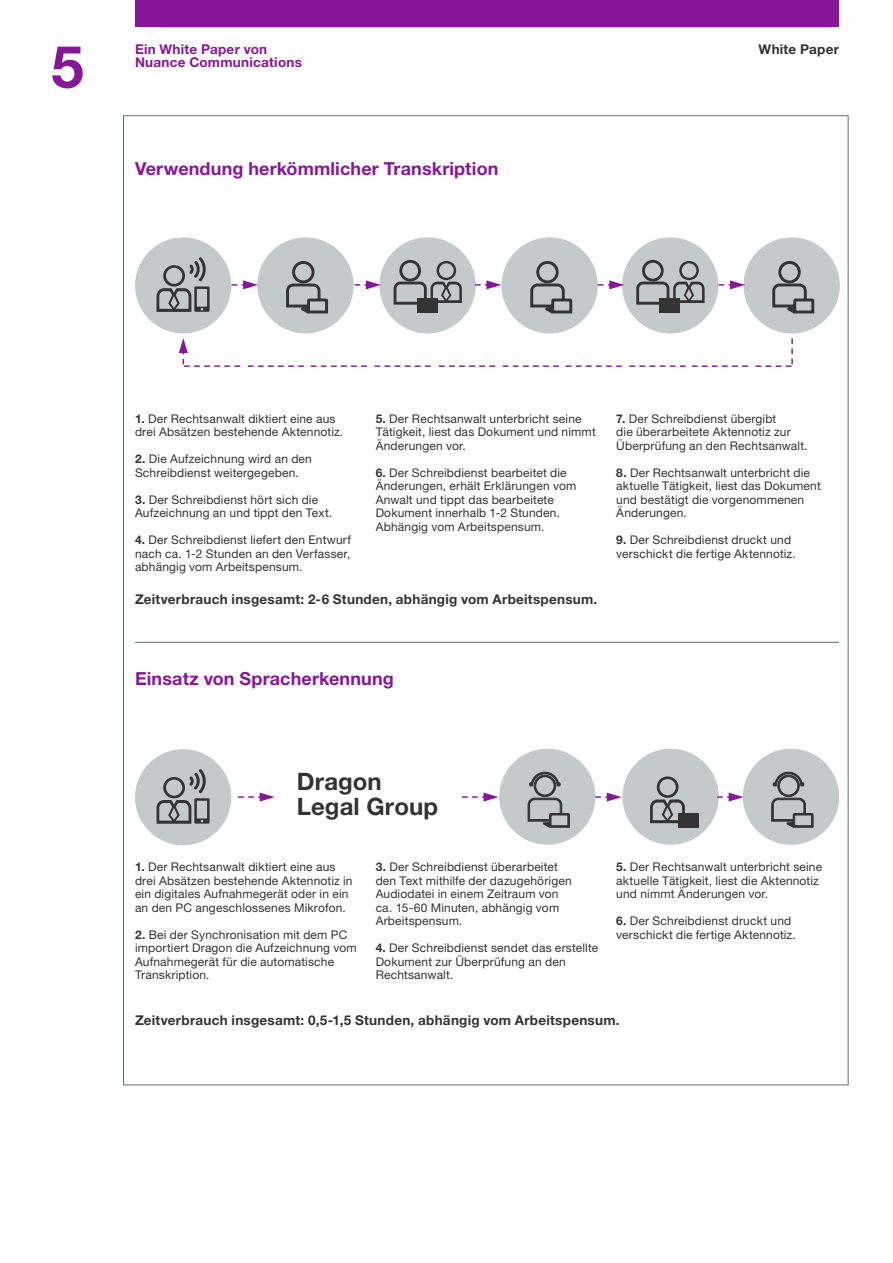
<style>
.page{position:relative;width:893px;height:1263px;background:#fff}
.page>*{position:absolute;margin:0;border:0;box-sizing:border-box;transform-origin:0 0}
.t1{font:700 58.5px "Helvetica Neue LT Pro";color:#871799}
.t2{font:700 24px/25.5px "Helvetica Neue LT Pro";letter-spacing:.005em;color:#333}
.t3{font:700 18px "Helvetica Neue LT Pro";letter-spacing:.005em;color:#871799}
.t4{font:700 13.5px "Helvetica Neue LT Pro";letter-spacing:.02em;color:#333}
.t5{font:700 13.5px/13.5px "Helvetica Neue LT Pro";letter-spacing:.02em;color:#871799}
.t6{font:12px/13.5px "Helvetica Neue LT Pro";letter-spacing:.015em;color:#333}
.s1{font-weight:700}
</style>
<div class="page">
<div style="left:135px;top:0;width:704px;height:27px;background:#871799"></div>
<hr style="left:135px;top:642px;width:704px;height:1px;background:#626d6f">
<div style="left:136px;top:238px;width:95px;height:95px;background:#c4caca;border-radius:50%"></div>
<svg style="left:157px;top:257px;width:53px;height:55px"></svg>
<div style="left:258px;top:238px;width:95px;height:95px;background:#c4caca;border-radius:50%"></div>
<svg style="left:286px;top:261px;width:42px;height:53px"></svg>
<div style="left:380px;top:238px;width:95px;height:95px;background:#c4caca;border-radius:50%"></div>
<div style="left:417px;top:298px;width:20px;height:15px;background:#333"></div>
<svg style="left:393px;top:259px;width:69px;height:46px"></svg>
<div style="left:502px;top:238px;width:95px;height:95px;background:#c4caca;border-radius:50%"></div>
<svg style="left:530px;top:261px;width:43px;height:53px"></svg>
<div style="left:623px;top:238px;width:95px;height:95px;background:#c4caca;border-radius:50%"></div>
<div style="left:659px;top:298px;width:21px;height:15px;background:#333"></div>
<svg style="left:636px;top:259px;width:68px;height:46px"></svg>
<div style="left:744px;top:238px;width:95px;height:95px;background:#c4caca;border-radius:50%"></div>
<svg style="left:772px;top:261px;width:43px;height:53px"></svg>
<svg style="left:232px;top:280px;width:26px;height:9px"></svg>
<svg style="left:354px;top:280px;width:27px;height:9px"></svg>
<svg style="left:475px;top:280px;width:26px;height:9px"></svg>
<svg style="left:598px;top:280px;width:26px;height:9px"></svg>
<svg style="left:719px;top:280px;width:26px;height:9px"></svg>
<svg style="left:179px;top:338px;width:61px;height:29px"></svg>
<svg style="left:247px;top:365px;width:57px;height:2px"></svg>
<svg style="left:310px;top:365px;width:57px;height:2px"></svg>
<svg style="left:374px;top:365px;width:57px;height:2px"></svg>
<svg style="left:438px;top:365px;width:57px;height:2px"></svg>
<svg style="left:502px;top:365px;width:120px;height:2px"></svg>
<svg style="left:629px;top:365px;width:119px;height:2px"></svg>
<svg style="left:755px;top:338px;width:38px;height:29px"></svg>
<div style="left:136px;top:750px;width:95px;height:95px;background:#c4caca;border-radius:50%"></div>
<svg style="left:157px;top:769px;width:53px;height:55px"></svg>
<div style="left:623px;top:749px;width:95px;height:95px;background:#c4caca;border-radius:50%"></div>
<svg style="left:650px;top:776px;width:34px;height:47px"></svg>
<div style="left:500px;top:749px;width:95px;height:95px;background:#c4caca;border-radius:50%"></div>
<svg style="left:527px;top:771px;width:43px;height:57px"></svg>
<div style="left:743px;top:749px;width:96px;height:95px;background:#c4caca;border-radius:50%"></div>
<svg style="left:771px;top:771px;width:43px;height:57px"></svg>
<div style="left:678px;top:813px;width:21px;height:15px;background:#333"></div>
<svg style="left:461px;top:792px;width:37px;height:9px"></svg>
<svg style="left:595px;top:792px;width:27px;height:9px"></svg>
<svg style="left:717px;top:792px;width:27px;height:9px"></svg>
<svg style="left:238px;top:792px;width:37px;height:9px"></svg>
<h1 class="t1" style="left:51px;top:31px;width:34px">5</h1>
<p class="t5" style="left:135px;top:42px;width:168px">Ein White Paper von<br>Nuance Communications</p>
<h3 class="t3" style="left:135px;top:157px;width:365px">Verwendung herkömmlicher Transkription</h3>
<p class="t4" style="left:759px;top:41px;width:82px">White Paper</p>
<p class="t6" style="left:135px;top:411px;width:210px"><span class="s1">1.</span> Der Rechtsanwalt diktiert eine aus drei Absätzen bestehende Aktennotiz.</p>
<p class="t6" style="left:135px;top:452px;width:178px"><span class="s1">2.</span> Die Aufzeichnung wird an den<br>Schreibdienst weitergegeben.</p>
<p class="t6" style="left:135px;top:492px;width:199px"><span class="s1">3.</span> Der Schreibdienst hört sich die<br>Aufzeichnung an und tippt den Text.</p>
<p class="t6" style="left:135px;top:533px;width:217px;text-align:justify"><span class="s1">4.</span> Der Schreibdienst liefert den Entwurf nach ca. 1-2 Stunden an den Verfasser, abhängig vom Arbeitspensum.</p>
<p class="t6" style="left:376px;top:411px;width:222px"><span class="s1">5.</span> Der Rechtsanwalt unterbricht seine<br>Tätigkeit, liest das Dokument und nimmt<br>Änderungen vor.</p>
<p class="t6" style="left:376px;top:465px;width:202px"><span class="s1">6.</span> Der Schreibdienst bearbeitet die Änderungen, erhält Erklärungen vom Anwalt und tippt das bearbeitete Dokument innerhalb 1-2 Stunden.<br>Abhängig vom Arbeitspensum.</p>
<p class="t4" style="left:135px;top:591px;width:464px">Zeitverbrauch insgesamt: 2-6 Stunden, abhängig vom Arbeitspensum.</p>
<p class="t6" style="left:616px;top:411px;width:193px"><span class="s1">7.</span> Der Schreibdienst übergibt<br>die überarbeitete Aktennotiz zur<br>Überprüfung an den Rechtsanwalt.</p>
<p class="t6" style="left:616px;top:465px;width:206px"><span class="s1">8.</span> Der Rechtsanwalt unterbricht die aktuelle Tätigkeit, liest das Dokument und bestätigt die vorgenommenen<br>Änderungen.</p>
<p class="t6" style="left:616px;top:533px;width:181px"><span class="s1">9.</span> Der Schreibdienst druckt und verschickt die fertige Aktennotiz.</p>
<h3 class="t3" style="left:135px;top:668px;width:260px">Einsatz von Spracherkennung</h3>
<h2 class="t2" style="left:297px;top:768px;width:143px">Dragon<br>Legal Group</h2>
<p class="t6" style="left:135px;top:860px;width:219px"><span class="s1">1.</span> Der Rechtsanwalt diktiert eine aus drei Absätzen bestehende Aktennotiz in ein digitales Aufnahmegerät oder in ein an den PC angeschlossenes Mikrofon.</p>
<p class="t6" style="left:135px;top:927px;width:223px"><span class="s1">2.</span> Bei der Synchronisation mit dem PC importiert Dragon die Aufzeichnung vom<br>Aufnahmegerät für die automatische<br>Transkription.</p>
<p class="t6" style="left:376px;top:860px;width:198px"><span class="s1">3.</span> Der Schreibdienst überarbeitet den Text mithilfe der dazugehörigen<br>Audiodatei in einem Zeitraum von ca. 15-60 Minuten, abhängig vom<br>Arbeitspensum.</p>
<p class="t6" style="left:376px;top:941px;width:224px"><span class="s1">4.</span> Der Schreibdienst sendet das erstellte<br>Dokument zur Überprüfung an den<br>Rechtsanwalt.</p>
<p class="t6" style="left:616px;top:860px;width:207px"><span class="s1">5.</span> Der Rechtsanwalt unterbricht seine aktuelle Tätigkeit, liest die Aktennotiz und nimmt Änderungen vor.</p>
<p class="t6" style="left:616px;top:914px;width:181px"><span class="s1">6.</span> Der Schreibdienst druckt und verschickt die fertige Aktennotiz.</p>
<p class="t4" style="left:135px;top:1011px;width:486px">Zeitverbrauch insgesamt: 0,5-1,5 Stunden, abhängig vom Arbeitspensum.</p>
</div>
